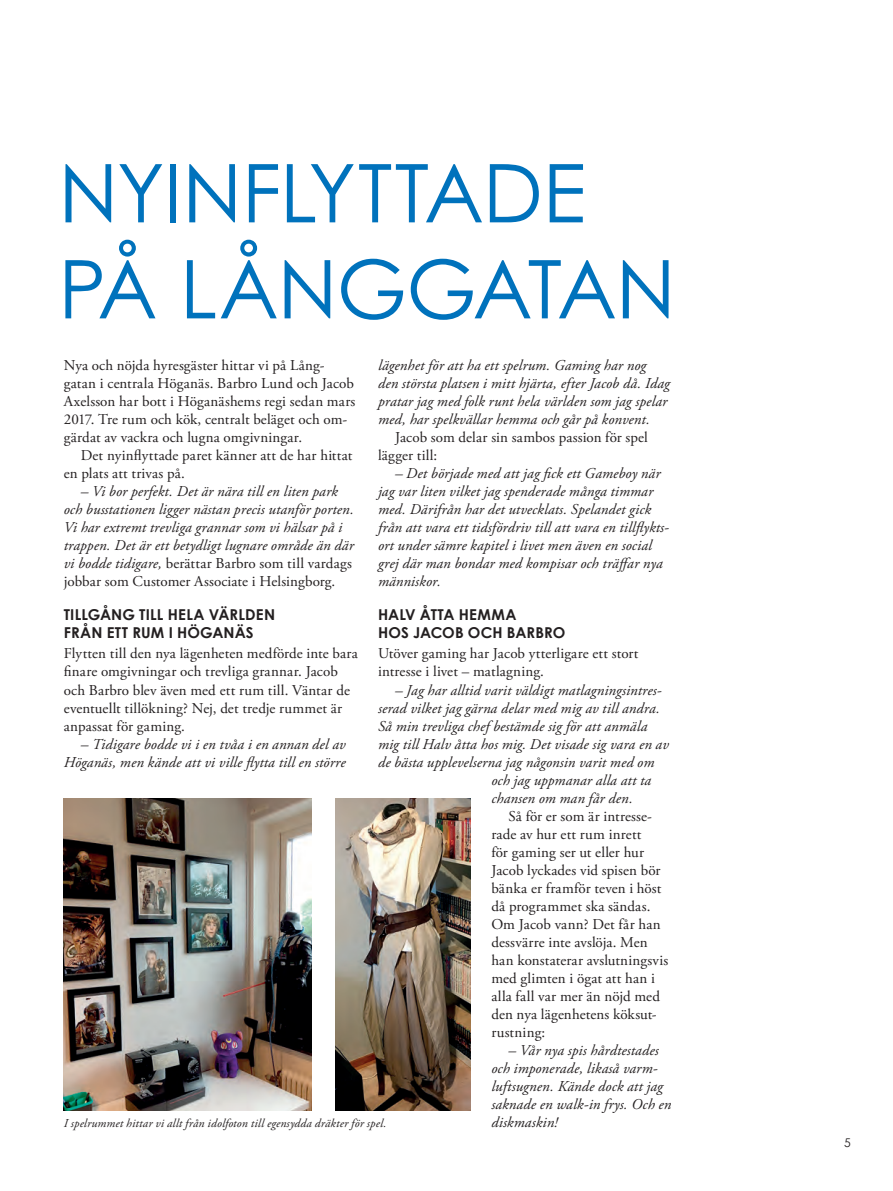
<style>
.page{position:relative;width:893px;height:1191px;background:#fff}
.page>*{position:absolute;margin:0;border:0;box-sizing:border-box;transform-origin:0 0}
.t1{font:81px/96px "Century Gothic";letter-spacing:-.015em;color:#0072bc}
.t2{font:italic 15px/18px "Adobe Garamond Pro";letter-spacing:.01em;color:#231f20}
.t3{font:15px/18px "Adobe Garamond Pro";letter-spacing:.01em;color:#231f20}
.t4{font:700 15px/18px "Century Gothic";letter-spacing:.01em;color:#231f20}
.t5{font:italic 12px "Adobe Garamond Pro";letter-spacing:.015em;color:#231f20}
.t6{font:12px "Century Gothic";color:#231f20}
.s1{font-style:normal}
</style>
<div class="page">
<img style="left:64px;top:798px;width:247px;height:312px">
<img style="left:335px;top:798px;width:135px;height:312px">
<h1 class="t1" style="left:58px;top:144px;width:619px">NYINFLYTTADE<br>PÅ LÅNGGATAN</h1>
<p class="t3" style="left:64px;top:357px;width:293px">Nya och nöjda hyresgäster hittar vi på Lång&shy;gatan i centrala Höganäs. Barbro Lund och Jacob Axelsson har bott i Höganäshems regi sedan mars 2017. Tre rum och kök, centralt beläget och om&shy;gärdat av vackra och lugna omgivningar.</p>
<p class="t3" style="left:64px;top:447px;width:290px;text-indent:17px">Det nyinflyttade paret känner att de har hittat en plats att trivas på.</p>
<p class="t2" style="left:64px;top:483px;width:292px;text-indent:17px">– Vi bor perfekt. Det är nära till en liten park och busstationen ligger nästan precis utanför porten.<br>Vi har extremt trevliga grannar som vi hälsar på i trappen. Det är ett betydligt lugnare område än där vi bodde tidigare, <span class="s1">berättar Barbro som till vardags jobbar som Customer Associate i Helsingborg.</span></p>
<p class="t4" style="left:64px;top:605px;width:213px">TILLGÅNG TILL HELA VÄRLDEN<br>FRÅN ETT RUM I HÖGANÄS</p>
<p class="t3" style="left:64px;top:645px;width:296px">Flytten till den nya lägenheten medförde inte bara finare omgivningar och trevliga grannar. Jacob och Barbro blev även med ett rum till. Väntar de eventuellt tillökning? Nej, det tredje rummet är anpassat för gaming.</p>
<p class="t2" style="left:64px;top:735px;width:283px;text-align:right">– Tidigare bodde vi i en tvåa i en annan del av<br>Höganäs, men kände att vi ville flytta till en större</p>
<p class="t2" style="left:378px;top:357px;width:293px">lägenhet för att ha ett spelrum. Gaming har nog den största platsen i mitt hjärta, efter Jacob då. Idag pratar jag med folk runt hela världen som jag spelar med, har spelkvällar hemma och går på konvent.</p>
<p class="t3" style="left:378px;top:429px;width:271px;text-indent:17px">Jacob som delar sin sambos passion för spel lägger till:</p>
<p class="t2" style="left:378px;top:465px;width:292px;text-indent:17px">– Det började med att jag fick ett Gameboy när jag var liten vilket jag spenderade många timmar med. Därifrån har det utvecklats. Spelandet gick från att vara ett tidsfördriv till att vara en tillflykts&shy;ort under sämre kapitel i livet men även en social grej där man bondar med kompisar och träffar nya människor.</p>
<p class="t4" style="left:378px;top:605px;width:189px">HALV ÅTTA HEMMA<br>HOS JACOB OCH BARBRO</p>
<p class="t3" style="left:378px;top:645px;width:262px">Utöver gaming har Jacob ytterligare ett stort intresse i livet – matlagning.</p>
<p class="t2" style="left:395px;top:681px;width:268px">– Jag har alltid varit väldigt matlagningsintres-</p>
<p class="t2" style="left:378px;top:699px;width:283px">serad vilket jag gärna delar med mig av till andra.</p>
<p class="t2" style="left:378px;top:717px;width:271px">Så min trevliga chef bestämde sig för att anmäla</p>
<p class="t2" style="left:378px;top:735px;width:292px">mig till Halv åtta hos mig. Det visade sig vara en av</p>
<p class="t2" style="left:378px;top:753px;width:278px">de bästa upplevelserna jag någonsin varit med om</p>
<p class="t2" style="left:491px;top:771px;width:161px">och jag uppmanar alla att ta</p>
<p class="t2" style="left:491px;top:789px;width:143px">chansen om man får den.</p>
<p class="t3" style="left:491px;top:807px;width:178px;text-indent:17px">Så för er som är intresse&shy;rade av hur ett rum inrett<br>för gaming ser ut eller hur<br>Jacob lyckades vid spisen bör bänka er framför teven i höst då programmet ska sändas.<br>Om Jacob vann? Det får han dessvärre inte avslöja. Men han konstaterar avslutningsvis med glimten i ögat att han i alla fall var mer än nöjd med den nya lägenhetens köksut&shy;rustning:</p>
<p class="t2" style="left:491px;top:1041px;width:182px;text-indent:17px">– Vår nya spis hårdtestades och imponerade, likaså varm&shy;luftsugnen. Kände dock att jag saknade en walk-in frys. Och en diskmaskin!</p>
<p class="t5" style="left:64px;top:1116px;width:324px">I spelrummet hittar vi allt från idolfoton till egensydda dräkter för spel.</p>
<p class="t6" style="left:844px;top:1135px;width:8px">5</p>
</div>
